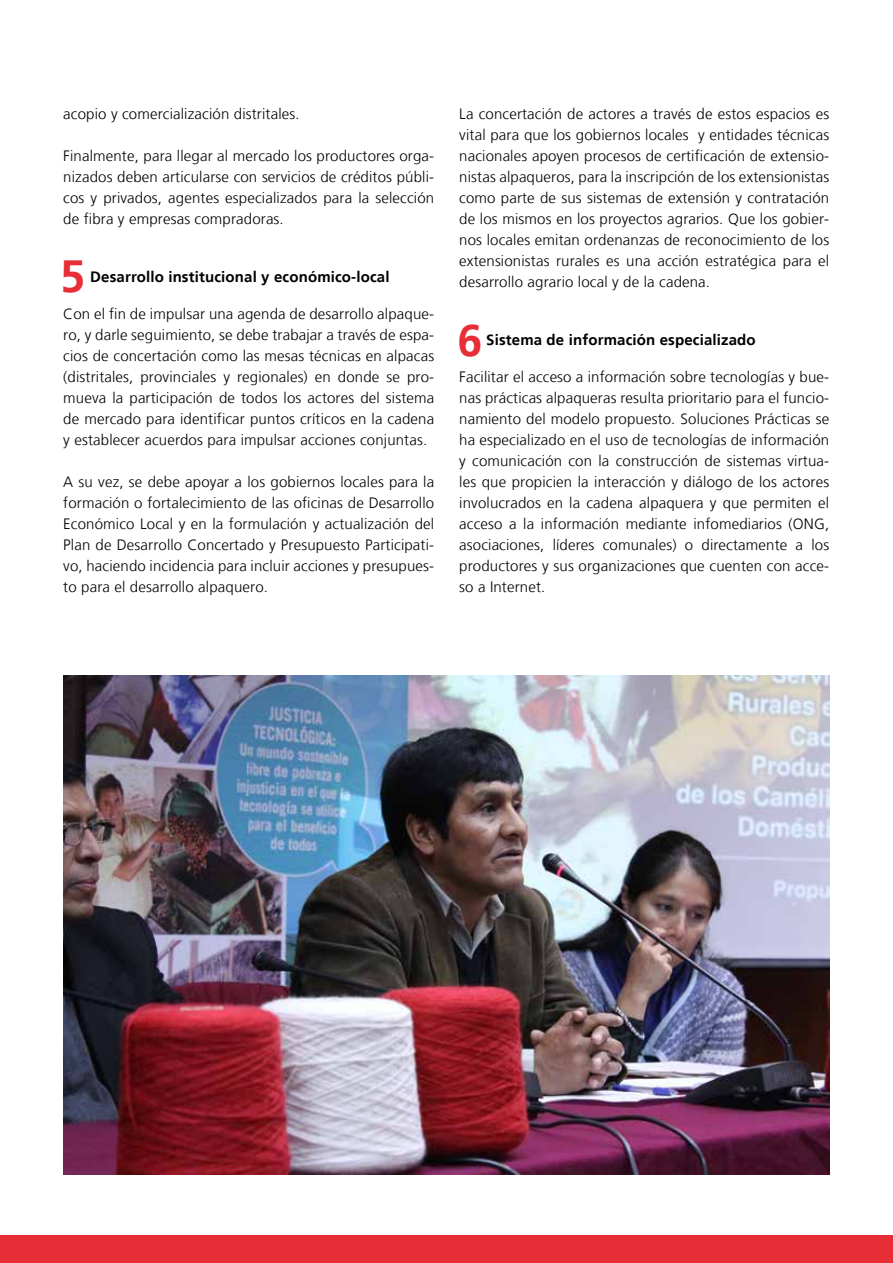
<style>
.page{position:relative;width:893px;height:1263px;background:#fff}
.page>*{position:absolute;margin:0;border:0;box-sizing:border-box;transform-origin:0 0}
.t1{font:700 45px "Frutiger LT";color:#e72e36}
.t2{font:300 15px/21px "Frutiger LT";letter-spacing:.01em;color:#000;text-align:justify}
.t3{font:700 15px "Frutiger LT";letter-spacing:.01em;color:#000}
</style>
<div class="page">
<div style="left:0;top:1235px;width:893px;height:28px;background:#e72e36"></div>
<img style="left:64px;top:675px;width:765px;height:500px">
<p class="t2" style="left:63px;top:104px;width:238px">acopio y comercialización distritales.</p>
<p class="t2" style="left:63px;top:146px;width:372px">Finalmente, para llegar al mercado los productores orga&shy;nizados deben articularse con servicios de créditos públi&shy;cos y privados, agentes especializados para la selección de fibra y empresas compradoras.</p>
<h1 class="t1" style="left:60px;top:250px;width:27px">5</h1>
<p class="t3" style="left:90px;top:268px;width:301px">Desarrollo institucional y económico-local</p>
<p class="t2" style="left:63px;top:304px;width:372px">Con el fin de impulsar una agenda de desarrollo alpaque&shy;ro, y darle seguimiento, se debe trabajar a través de espa&shy;cios de concertación como las mesas técnicas en alpacas (distritales, provinciales y regionales) en donde se pro&shy;mueva la participación de todos los actores del sistema de mercado para identificar puntos críticos en la cadena y establecer acuerdos para impulsar acciones conjuntas.</p>
<p class="t2" style="left:63px;top:472px;width:372px">A su vez, se debe apoyar a los gobiernos locales para la formación o fortalecimiento de las oficinas de Desarrollo Económico Local y en la formulación y actualización del Plan de Desarrollo Concertado y Presupuesto Participati&shy;vo, haciendo incidencia para incluir acciones y presupues&shy;to para el desarrollo alpaquero.</p>
<p class="t2" style="left:459px;top:104px;width:371px">La concertación de actores a través de estos espacios es vital para que los gobiernos locales y entidades técnicas nacionales apoyen procesos de certificación de extensio&shy;nistas alpaqueros, para la inscripción de los extensionistas como parte de sus sistemas de extensión y contratación de los mismos en los proyectos agrarios. Que los gobier&shy;nos locales emitan ordenanzas de reconocimiento de los extensionistas rurales es una acción estratégica para el desarrollo agrario local y de la cadena.</p>
<h1 class="t1" style="left:457px;top:313px;width:27px">6</h1>
<p class="t3" style="left:486px;top:331px;width:271px">Sistema de información especializado</p>
<p class="t2" style="left:459px;top:367px;width:371px">Facilitar el acceso a información sobre tecnologías y bue&shy;nas prácticas alpaqueras resulta prioritario para el funcio&shy;namiento del modelo propuesto. Soluciones Prácticas se ha especializado en el uso de tecnologías de información y comunicación con la construcción de sistemas virtua&shy;les que propicien la interacción y diálogo de los actores involucrados en la cadena alpaquera y que permiten el acceso a la información mediante infomediarios (ONG, asociaciones, líderes comunales) o directamente a los productores y sus organizaciones que cuenten con acce&shy;so a Internet.</p>
</div>
